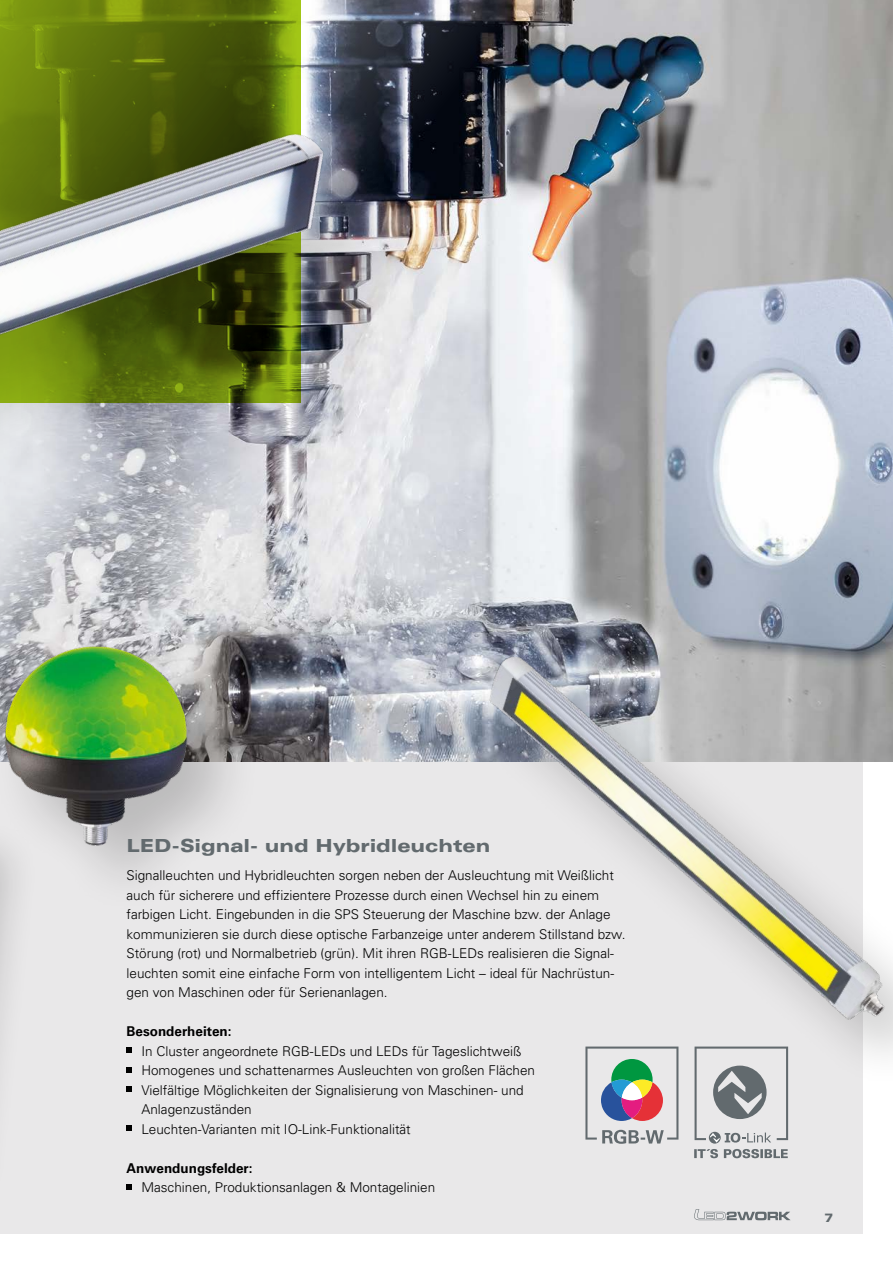
<style>
.page{position:relative;width:893px;height:1263px;background:#fff}
.page>*{position:absolute;margin:0;border:0;box-sizing:border-box;transform-origin:0 0}
.t1{font:18px "Univers LT 73 Blk Ex";letter-spacing:-.005em;color:#626a6e}
.t2{font:13.5px/19.5px "Univers LT 45 Lt";color:#000}
.t3{font:13.5px "Univers LT 65 Bd";color:#000}
.t4{font:12px "Univers LT 73 Blk Ex";color:#626a6e}
</style>
<div class="page">
<div style="left:0;top:403px;width:863px;height:830px;background:#e9e8e9"></div>
<div style="left:0;top:813px;width:41px;height:425px;background:#e9e8e9"></div>
<img style="left:0;top:920px;width:1px;height:112px">
<img style="left:0;top:0;width:893px;height:761px">
<div style="left:0;top:113px;width:429px;height:467px;background:#000;opacity:.2"></div>
<img style="left:0;top:0;width:510px;height:561px">
<svg style="left:585px;top:1091px;width:93px;height:53px"></svg>
<svg style="left:694px;top:1149px;width:94px;height:9px"></svg>
<svg style="left:695px;top:1091px;width:93px;height:52px"></svg>
<div style="left:476px;top:642px;width:417px;height:449px;background:#000;opacity:.2"></div>
<img style="left:423px;top:572px;width:470px;height:480px">
<div style="left:0;top:631px;width:263px;height:289px;background:#000;opacity:.2"></div>
<img style="left:0;top:622px;width:215px;height:266px">
<svg style="left:694px;top:1209px;width:96px;height:11px"></svg>
<svg style="left:127px;top:1047px;width:5px;height:6px"></svg>
<svg style="left:127px;top:1067px;width:5px;height:5px"></svg>
<svg style="left:127px;top:1086px;width:5px;height:6px"></svg>
<svg style="left:127px;top:1125px;width:5px;height:6px"></svg>
<svg style="left:127px;top:1184px;width:5px;height:5px"></svg>
<h1 class="t1" style="left:127px;top:835px;width:365px">LED-Signal- und Hybridleuchten</h1>
<p class="t2" style="left:127px;top:866px;width:500px">Signalleuchten und Hybridleuchten sorgen neben der Ausleuchtung mit Weißlicht auch für sicherere und effizientere Prozesse durch einen Wechsel hin zu einem farbigen Licht. Eingebunden in die SPS Steuerung der Maschine bzw. der Anlage kommunizieren sie durch diese optische Farbanzeige unter anderem Stillstand bzw.<br>Störung (rot) und Normalbetrieb (grün). Mit ihren RGB-LEDs realisieren die Signal&shy;leuchten somit eine einfache Form von intelligentem Licht – ideal für Nachrüstun&shy;gen von Maschinen oder für Serienanlagen.</p>
<p class="t3" style="left:127px;top:1023px;width:107px">Besonderheiten:</p>
<p class="t2" style="left:141px;top:1041px;width:395px">In Cluster angeordnete RGB-LEDs und LEDs für Tageslichtweiß Homogenes und schattenarmes Ausleuchten von großen Flächen Vielfältige Möglichkeiten der Signalisierung von Maschinen- und Anlagenzuständen<br>Leuchten-Varianten mit IO-Link-Funktionalität</p>
<p class="t3" style="left:127px;top:1160px;width:128px">Anwendungsfelder:</p>
<p class="t2" style="left:141px;top:1178px;width:295px">Maschinen, Produktionsanlagen &amp; Montagelinien</p>
<p class="t4" style="left:824px;top:1210px;width:10px">7</p>
</div>
